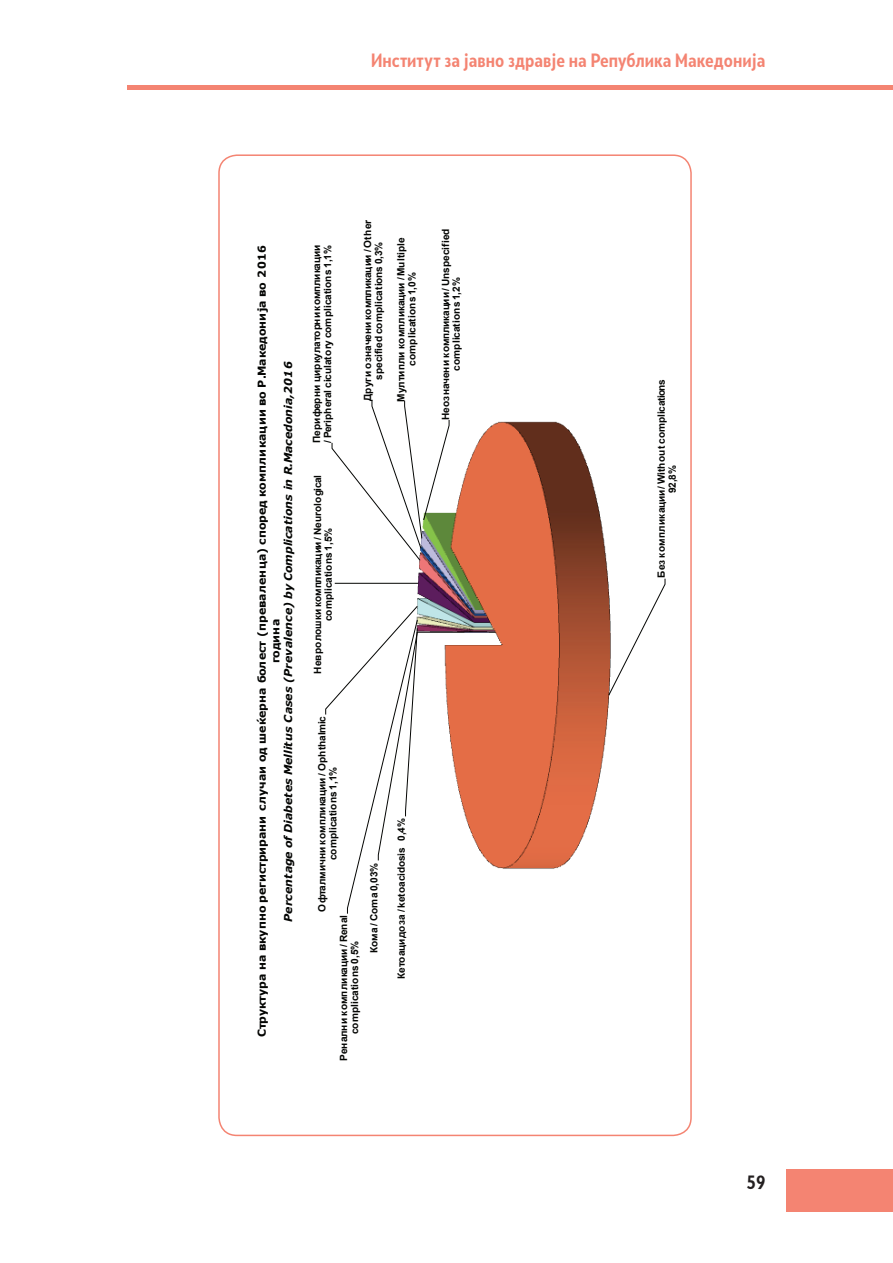
<style>
.page{position:relative;width:893px;height:1263px;background:#fff}
.page>*{position:absolute;margin:0;border:0;box-sizing:border-box;transform-origin:0 0}
.t1{font:700 18px "Skola Sans Cn";color:#f48472}
.t2{font:700 18px "Skola Sans Cn";color:#231f20}
.t3{font:700 10.95px/13.6px "Verdana";color:#040503;text-align:center}
.t4{font:italic 700 10.95px "Verdana";letter-spacing:.005em;color:#040503}
.t5{font:700 10.05px/10.9px "Arial";letter-spacing:-.005em;color:#040503;text-align:center}
.t6{font:700 10.05px "Arial";letter-spacing:.02em;color:#040503}
</style>
<div class="page">
<div style="left:787px;top:1169px;width:106px;height:43px;background:#f48472"></div>
<hr style="left:128px;top:85px;width:765px;height:4px;background:#f48472">
<img style="left:398px;top:421px;width:211px;height:448px">
<svg style="left:325px;top:605px;width:94px;height:309px"></svg>
<hr style="left:335px;top:583px;width:83px;height:1px;background:#040503">
<svg style="left:331px;top:400px;width:119px;height:162px"></svg>
<svg style="left:607px;top:578px;width:59px;height:118px"></svg>
<h1 class="t1" style="left:371px;top:49px;width:396px">Институт за јавно здравје на Република Македонија</h1>
<p class="t3" style="left:255px;top:1037px;width:794px;rotate:-90deg">Структура на вкупно регистрирани случаи од шеќерна болест (преваленца) според компликации во Р.Македонија во 2016 година</p>
<p class="t4" style="left:281px;top:922px;width:562px;rotate:-90deg">Percentage of Diabetes Mellitus Cases (Prevalence) by Complications in R.Macedonia,2016</p>
<p class="t5" style="left:311px;top:443px;width:199px;text-align:left;rotate:-90deg">Перифeрни циркулаторни компликации / Peripheral ciculatory complications 1,1%</p>
<p class="t5" style="left:312px;top:673px;width:200px;rotate:-90deg">Невролошки компликации / Neurological complications 1,5%</p>
<p class="t5" style="left:362px;top:401px;width:183px;rotate:-90deg">Други означени компликации / Other specified complications 0,3%</p>
<p class="t5" style="left:396px;top:402px;width:166px;rotate:-90deg">Мултипли компликации / Multiple complications 1,0%</p>
<p class="t5" style="left:440px;top:420px;width:193px;rotate:-90deg">Неозначени компликации / Unspecified complications 1,2%</p>
<p class="t5" style="left:317px;top:912px;width:197px;rotate:-90deg">Офталмични компликации / Ophthalmic complications 1,1%</p>
<p class="t5" style="left:338px;top:1061px;width:147px;rotate:-90deg">Ренални компликации / Renal complications 0,5%</p>
<p class="t6" style="left:367px;top:953px;width:92px;rotate:-90deg">Кома / Coma 0,03%</p>
<p class="t5" style="left:396px;top:979px;width:163px;rotate:-90deg">Кетоацидоза / ketoacidosis 0,4%</p>
<p class="t5" style="left:656px;top:578px;width:200px;rotate:-90deg">Без компликации / Without complications<br>92,8%</p>
<h1 class="t2" style="left:747px;top:1171px;width:20px">59</h1>
</div>
